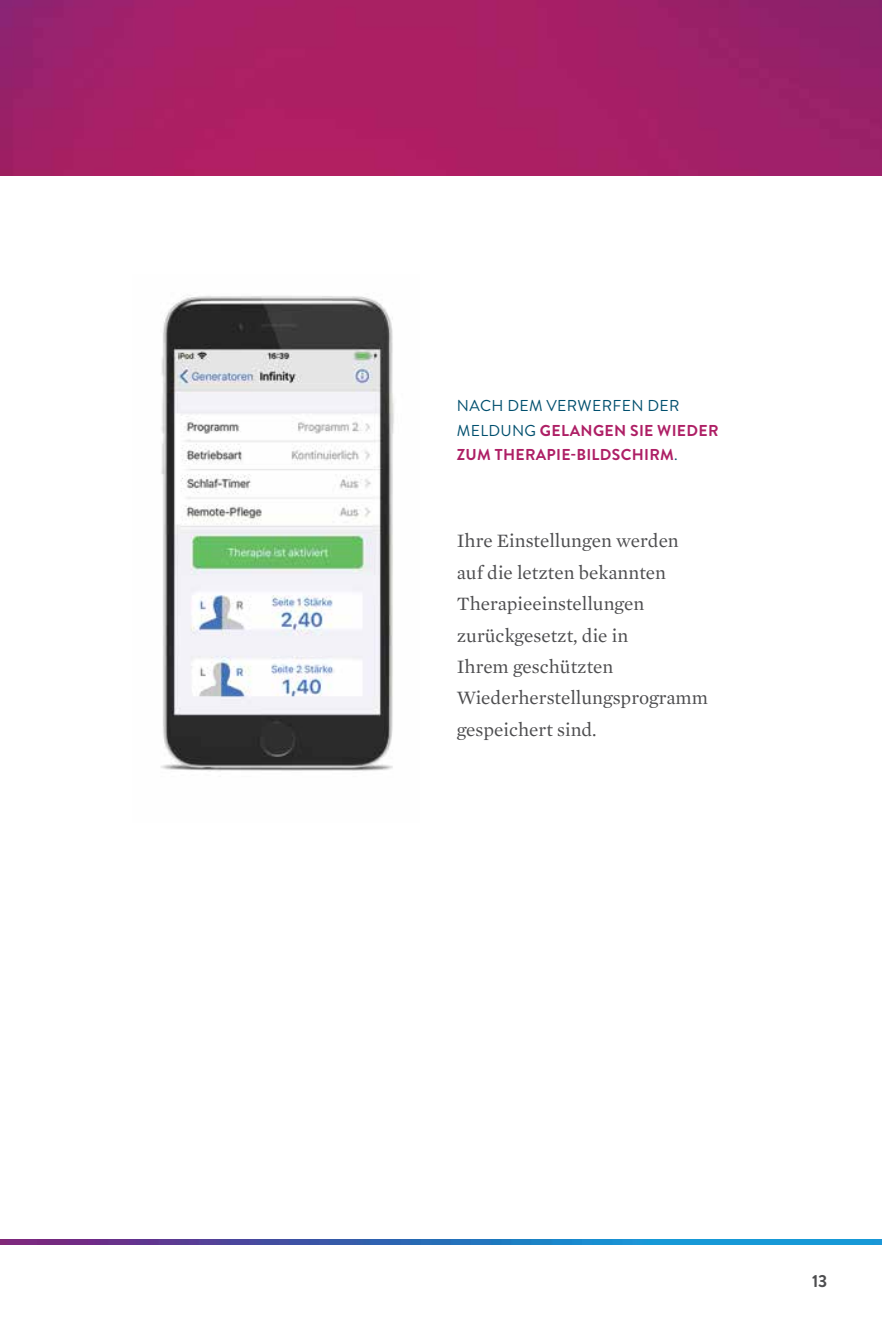
<style>
.page{position:relative;width:882px;height:1323px;background:#fff}
.page>*{position:absolute;margin:0;border:0;box-sizing:border-box;transform-origin:0 0}
.t1{font:19.25px/31.5px "Mercury Text G1";color:#4d4d4f}
.t2{font:700 17.5px "Brandon Grotesque";color:#4d4d4f}
.t3{font:700 15.75px/24.5px "Brandon Grotesque";letter-spacing:.02em;color:#ae1f65}
.s1{font-weight:400;color:#004f6e}
</style>
<div class="page">
<img style="left:0;top:0;width:882px;height:175px">
<img style="left:0;top:1240px;width:882px;height:5px">
<img style="left:161px;top:295px;width:233px;height:476px">
<p class="t3" style="left:457px;top:394px;width:263px"><span class="s1">NACH DEM VERWERFEN DER<br>MELDUNG</span> GELANGEN SIE WIEDER<br>ZUM THERAPIE-BILDSCHIRM<span class="s1">.</span></p>
<p class="t1" style="left:457px;top:524px;width:253px">Ihre Einstellungen werden auf die letzten bekannten<br>Therapieeinstellungen zurückgesetzt, die in<br>Ihrem geschützten<br>Wiederherstellungsprogramm gespeichert sind.</p>
<p class="t2" style="left:812px;top:1268px;width:17px">13</p>
</div>
